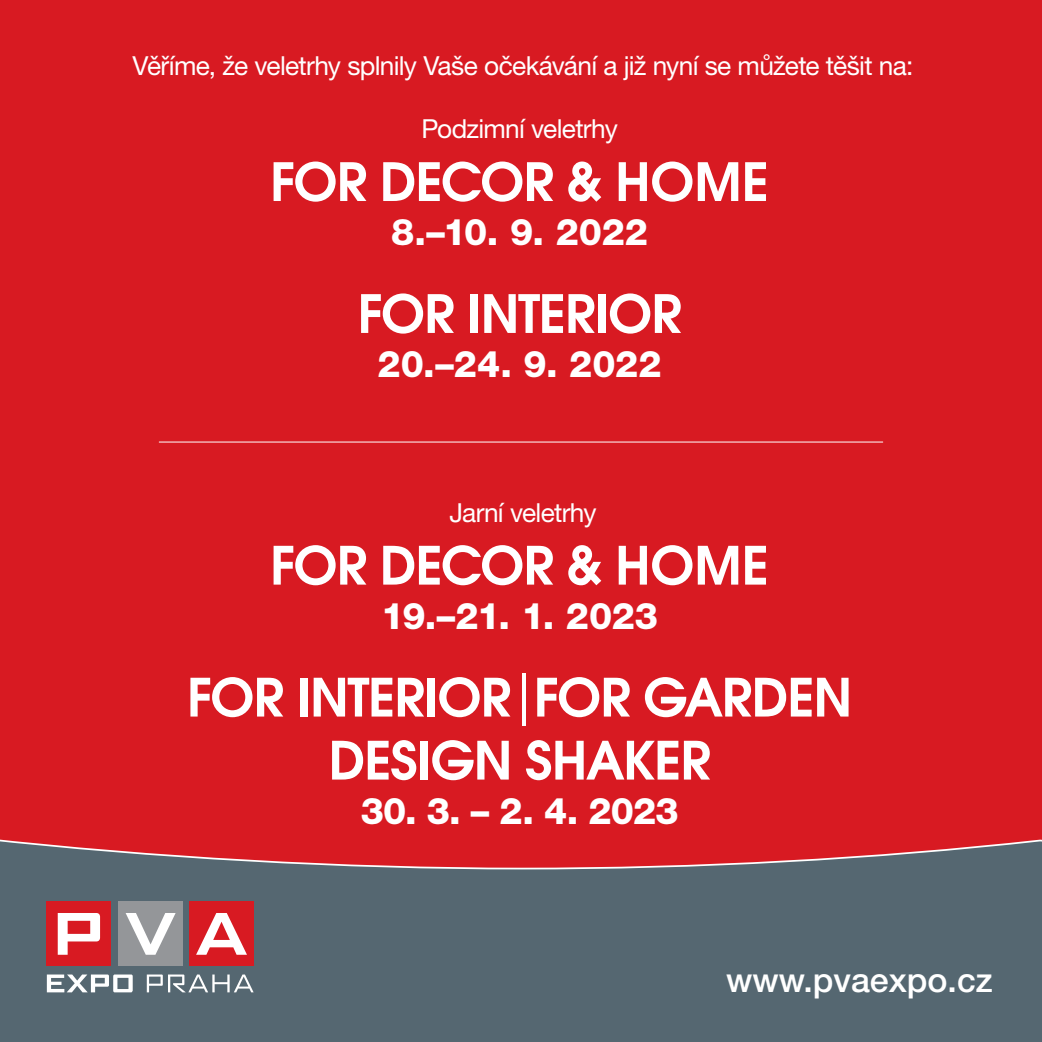
<style>
.page{position:relative;width:1042px;height:1042px;background:#fff}
.page>*{position:absolute;margin:0;border:0;box-sizing:border-box;transform-origin:0 0}
.t1{font:52.5px/63px "Avant Gar Got Itc LOT Dem";letter-spacing:-.02em;color:#fff;text-align:center}
.t2{font:800 36.75px "Helvetica Neue LT Pro";letter-spacing:-.01em;color:#fff}
.t3{font:500 33.77px "Helvetica Neue LT Pro";color:#fff}
.t4{font:26.25px "Helvetica Neue LT Pro";letter-spacing:-.025em;color:#fff}
.s1{font-family:"Minion Pro"}
</style>
<div class="page">
<div style="left:0;top:592px;width:1042px;height:450px;background:#556771"></div>
<div style="left:0;top:0;width:1042px;height:870px;background:#d81a22"></div>
<div style="left:47px;top:902px;width:64px;height:64px;background:#d81a22"></div>
<div style="left:119px;top:902px;width:64px;height:64px;background:#949699"></div>
<div style="left:189px;top:902px;width:65px;height:64px;background:#d81a22"></div>
<svg style="left:58px;top:913px;width:42px;height:42px"></svg>
<svg style="left:126px;top:913px;width:50px;height:42px"></svg>
<svg style="left:196px;top:913px;width:51px;height:42px"></svg>
<svg style="left:47px;top:974px;width:207px;height:18px"></svg>
<hr style="left:159px;top:441px;width:724px;height:1px;background:#fff">
<p class="t4" style="left:133px;top:50px;width:782px">Věříme, že veletrhy splnily Vaše očekávání a již nyní se můžete těšit na:</p>
<p class="t4" style="left:421px;top:113px;width:198px">Podzimní veletrhy</p>
<h1 class="t1" style="left:270px;top:150px;width:500px">FOR DECOR &amp; HOME</h1>
<h2 class="t2" style="left:391px;top:210px;width:258px">8.–10. 9. 2022</h2>
<h1 class="t1" style="left:357px;top:282px;width:326px">FOR INTERIOR</h1>
<h2 class="t2" style="left:378px;top:342px;width:285px">20.–24. 9. 2022</h2>
<p class="t4" style="left:449px;top:496px;width:149px">Jarní veletrhy</p>
<h1 class="t1" style="left:270px;top:533px;width:500px">FOR DECOR &amp; HOME</h1>
<h2 class="t2" style="left:381px;top:594px;width:278px">19.–21. 1. 2023</h2>
<h1 class="t1" style="left:187px;top:665px;width:667px">FOR INTERIOR <span class="s1">|</span>FOR GARDEN<br>DESIGN SHAKER</h1>
<h2 class="t2" style="left:361px;top:789px;width:319px">30. 3. – 2. 4. 2023</h2>
<p class="t3" style="left:726px;top:960px;width:268px">www.pvaexpo.cz</p>
</div>
